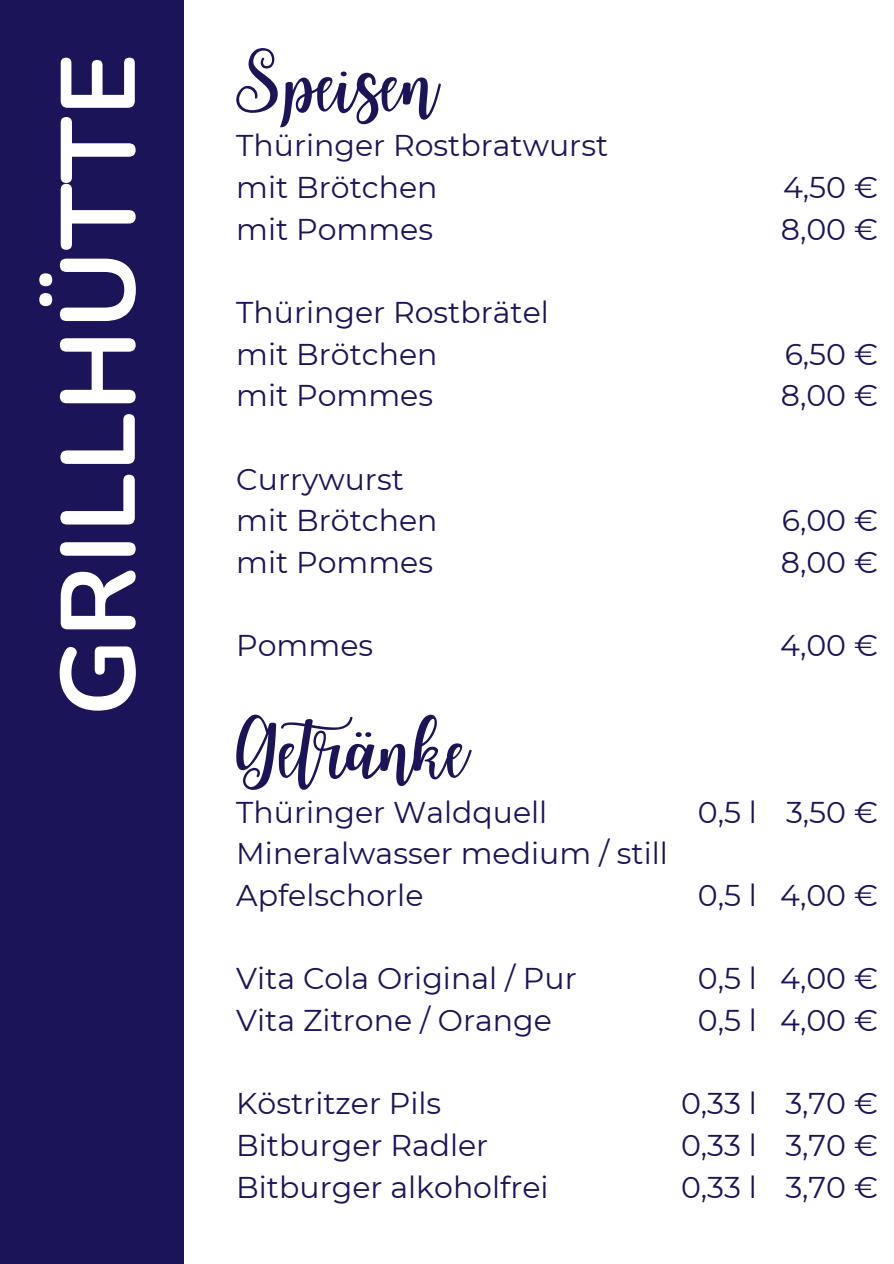
<style>
.page{position:relative;width:894px;height:1264px;background:#fff}
.page>*{position:absolute;margin:0;border:0;box-sizing:border-box;transform-origin:0 0}
.t1{font:700 105px "Nunito";letter-spacing:.015em;color:#fff}
.t2{font:60px "Joshico";color:#1b1458}
.t3{font:30px "Montserrat";color:#1b1458}
</style>
<div class="page">
<div style="left:0;top:0;width:183px;height:1263px;background:#1b1458"></div>
<h1 class="t1" style="left:29px;top:716px;width:664px;rotate:-90deg">GRILLHÜTTE</h1>
<p class="t2" style="left:236px;top:32px;width:203px">Speisen</p>
<p class="t3" style="left:236px;top:127px;width:373px">Thüringer Rostbratwurst</p>
<p class="t3" style="left:236px;top:169px;width:203px">mit Brötchen</p>
<p class="t3" style="left:236px;top:211px;width:198px">mit Pommes</p>
<p class="t3" style="left:236px;top:294px;width:314px">Thüringer Rostbrätel</p>
<p class="t3" style="left:236px;top:335px;width:203px">mit Brötchen</p>
<p class="t3" style="left:236px;top:377px;width:198px">mit Pommes</p>
<p class="t3" style="left:236px;top:460px;width:169px">Currywurst</p>
<p class="t3" style="left:236px;top:502px;width:203px">mit Brötchen</p>
<p class="t3" style="left:236px;top:544px;width:198px">mit Pommes</p>
<p class="t3" style="left:236px;top:627px;width:138px">Pommes</p>
<p class="t2" style="left:236px;top:698px;width:234px">Getränke</p>
<p class="t3" style="left:236px;top:793px;width:312px">Thüringer Waldquell</p>
<p class="t3" style="left:236px;top:835px;width:433px">Mineralwasser medium / still</p>
<p class="t3" style="left:236px;top:877px;width:189px">Apfelschorle</p>
<p class="t3" style="left:236px;top:960px;width:342px">Vita Cola Original / Pur</p>
<p class="t3" style="left:236px;top:1001px;width:317px">Vita Zitrone / Orange</p>
<p class="t3" style="left:697px;top:793px;width:61px">0,5 l</p>
<p class="t3" style="left:697px;top:877px;width:61px">0,5 l</p>
<p class="t3" style="left:697px;top:960px;width:61px">0,5 l</p>
<p class="t3" style="left:697px;top:1001px;width:61px">0,5 l</p>
<p class="t3" style="left:236px;top:1085px;width:206px">Köstritzer Pils</p>
<p class="t3" style="left:236px;top:1126px;width:253px">Bitburger Radler</p>
<p class="t3" style="left:236px;top:1168px;width:314px">Bitburger alkoholfrei</p>
<p class="t3" style="left:680px;top:1085px;width:77px">0,33 l</p>
<p class="t3" style="left:680px;top:1126px;width:77px">0,33 l</p>
<p class="t3" style="left:680px;top:1168px;width:77px">0,33 l</p>
<p class="t3" style="left:782px;top:169px;width:96px">4,50 €</p>
<p class="t3" style="left:780px;top:211px;width:99px">8,00 €</p>
<p class="t3" style="left:784px;top:335px;width:95px">6,50 €</p>
<p class="t3" style="left:780px;top:377px;width:99px">8,00 €</p>
<p class="t3" style="left:781px;top:502px;width:98px">6,00 €</p>
<p class="t3" style="left:780px;top:544px;width:99px">8,00 €</p>
<p class="t3" style="left:780px;top:627px;width:99px">4,00 €</p>
<p class="t3" style="left:785px;top:793px;width:94px">3,50 €</p>
<p class="t3" style="left:780px;top:877px;width:99px">4,00 €</p>
<p class="t3" style="left:780px;top:960px;width:99px">4,00 €</p>
<p class="t3" style="left:780px;top:1001px;width:99px">4,00 €</p>
<p class="t3" style="left:785px;top:1085px;width:94px">3,70 €</p>
<p class="t3" style="left:785px;top:1126px;width:94px">3,70 €</p>
<p class="t3" style="left:785px;top:1168px;width:94px">3,70 €</p>
</div>
